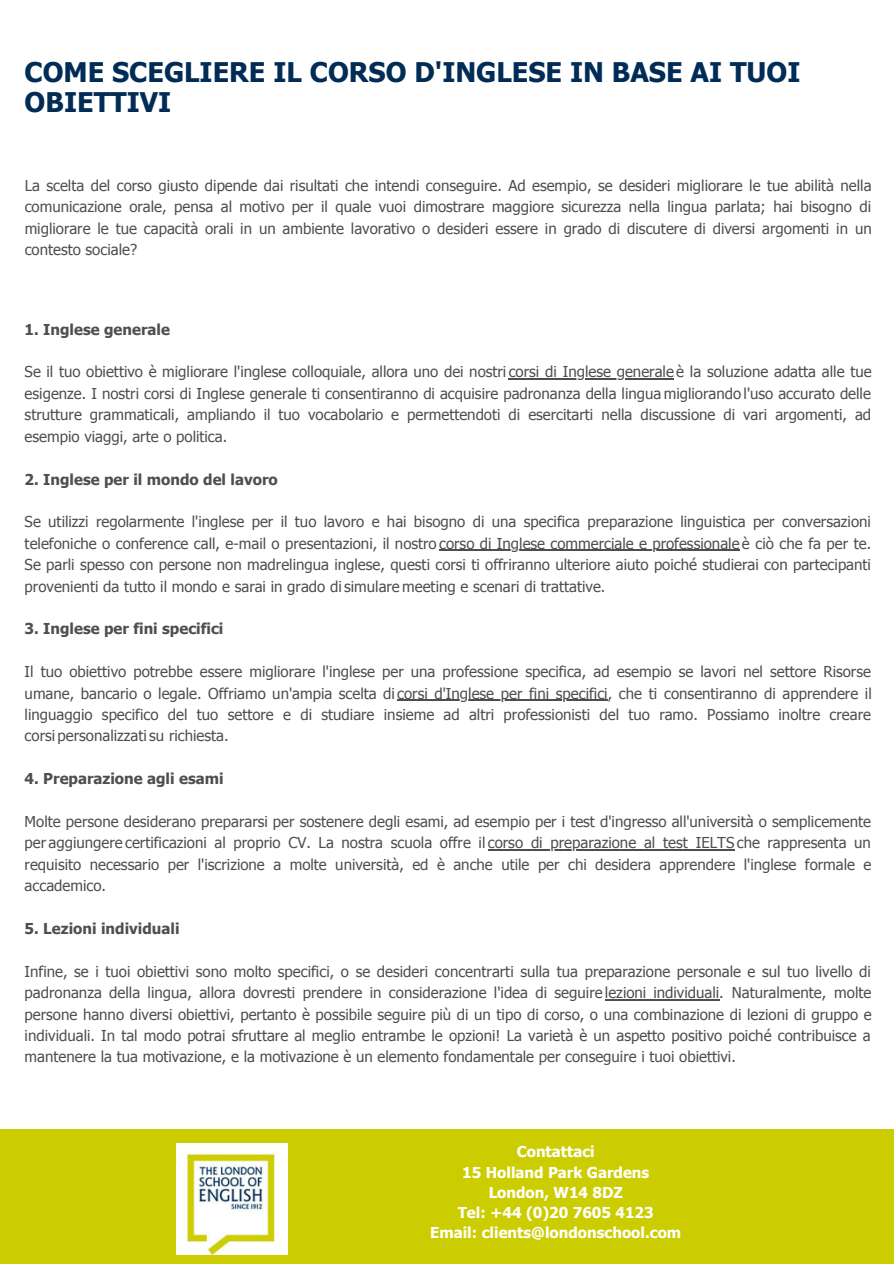
<style>
.page{position:relative;width:894px;height:1264px;background:#fff}
.page>*{position:absolute;margin:0;border:0;box-sizing:border-box;transform-origin:0 0}
.t1{font:700 27px/29.2px "Tahoma";color:#002c55}
.t2{font:15px/21.5px "Tahoma";color:#000;text-align:justify}
.t3{font:700 15px "Tahoma";color:#000}
.t4{font:700 15px "Tahoma";color:#fff}
</style>
<div class="page">
<hr style="left:508px;top:378px;width:165px;height:2px;background:#000">
<hr style="left:439px;top:550px;width:300px;height:1px;background:#000">
<hr style="left:397px;top:699px;width:210px;height:1px;background:#000">
<hr style="left:487px;top:849px;width:247px;height:1px;background:#000">
<hr style="left:604px;top:999px;width:115px;height:1px;background:#000">
<div style="left:0;top:1129px;width:893px;height:134px;background:#cccd00"></div>
<img style="left:176px;top:1143px;width:111px;height:111px">
<p class="t1" style="left:25px;top:57px;width:777px">COME SCEGLIERE IL CORSO D'INGLESE IN BASE AI TUOI<br>OBIETTIVI</p>
<p class="t2" style="left:25px;top:174px;width:848px">La scelta del corso giusto dipende dai risultati che intendi conseguire. Ad esempio, se desideri migliorare le tue abilità nella comunicazione orale, pensa al motivo per il quale vuoi dimostrare maggiore sicurezza nella lingua parlata; hai bisogno di migliorare le tue capacità orali in un ambiente lavorativo o desideri essere in grado di discutere di diversi argomenti in un contesto sociale?</p>
<p class="t3" style="left:25px;top:320px;width:147px">1. Inglese generale</p>
<p class="t2" style="left:25px;top:361px;width:848px">Se il tuo obiettivo è migliorare l'inglese colloquiale, allora uno dei nostri corsi di Inglese generale è la soluzione adatta alle tue esigenze. I nostri corsi di Inglese generale ti consentiranno di acquisire padronanza della lingua migliorando l'uso accurato delle strutture grammaticali, ampliando il tuo vocabolario e permettendoti di esercitarti nella discussione di vari argomenti, ad esempio viaggi, arte o politica.</p>
<p class="t3" style="left:25px;top:469px;width:254px">2. Inglese per il mondo del lavoro</p>
<p class="t2" style="left:25px;top:510px;width:847px">Se utilizzi regolarmente l'inglese per il tuo lavoro e hai bisogno di una specifica preparazione linguistica per conversazioni telefoniche o conference call, e-mail o presentazioni, il nostro corso di Inglese commerciale e professionale è ciò che fa per te.<br>Se parli spesso con persone non madrelingua inglese, questi corsi ti offriranno ulteriore aiuto poiché studierai con partecipanti provenienti da tutto il mondo e sarai in grado di simulare meeting e scenari di trattative.</p>
<p class="t3" style="left:25px;top:619px;width:200px">3. Inglese per fini specifici</p>
<p class="t2" style="left:25px;top:660px;width:848px">Il tuo obiettivo potrebbe essere migliorare l'inglese per una professione specifica, ad esempio se lavori nel settore Risorse umane, bancario o legale. Offriamo un'ampia scelta di corsi d'Inglese per fini specifici, che ti consentiranno di apprendere il linguaggio specifico del tuo settore e di studiare insieme ad altri professionisti del tuo ramo. Possiamo inoltre creare corsi personalizzati su richiesta.</p>
<p class="t3" style="left:25px;top:769px;width:200px">4. Preparazione agli esami</p>
<p class="t2" style="left:25px;top:810px;width:848px">Molte persone desiderano prepararsi per sostenere degli esami, ad esempio per i test d'ingresso all'università o semplicemente per aggiungere certificazioni al proprio CV. La nostra scuola offre il corso di preparazione al test IELTS che rappresenta un requisito necessario per l'iscrizione a molte università, ed è anche utile per chi desidera apprendere l'inglese formale e accademico.</p>
<p class="t3" style="left:25px;top:919px;width:156px">5. Lezioni individuali</p>
<p class="t2" style="left:25px;top:960px;width:848px">Infine, se i tuoi obiettivi sono molto specifici, o se desideri concentrarti sulla tua preparazione personale e sul tuo livello di padronanza della lingua, allora dovresti prendere in considerazione l'idea di seguire lezioni individuali. Naturalmente, molte persone hanno diversi obiettivi, pertanto è possibile seguire più di un tipo di corso, o una combinazione di lezioni di gruppo e individuali. In tal modo potrai sfruttare al meglio entrambe le opzioni! La varietà è un aspetto positivo poiché contribuisce a mantenere la tua motivazione, e la motivazione è un elemento fondamentale per conseguire i tuoi obiettivi.</p>
<p class="t4" style="left:516px;top:1142px;width:79px">Contattaci</p>
<p class="t4" style="left:462px;top:1162px;width:188px">15 Holland Park Gardens</p>
<p class="t4" style="left:488px;top:1182px;width:136px">London, W14 8DZ</p>
<p class="t4" style="left:457px;top:1203px;width:197px">Tel: +44 (0)20 7605 4123</p>
<p class="t4" style="left:430px;top:1223px;width:252px">Email: clients@londonschool.com</p>
</div>
